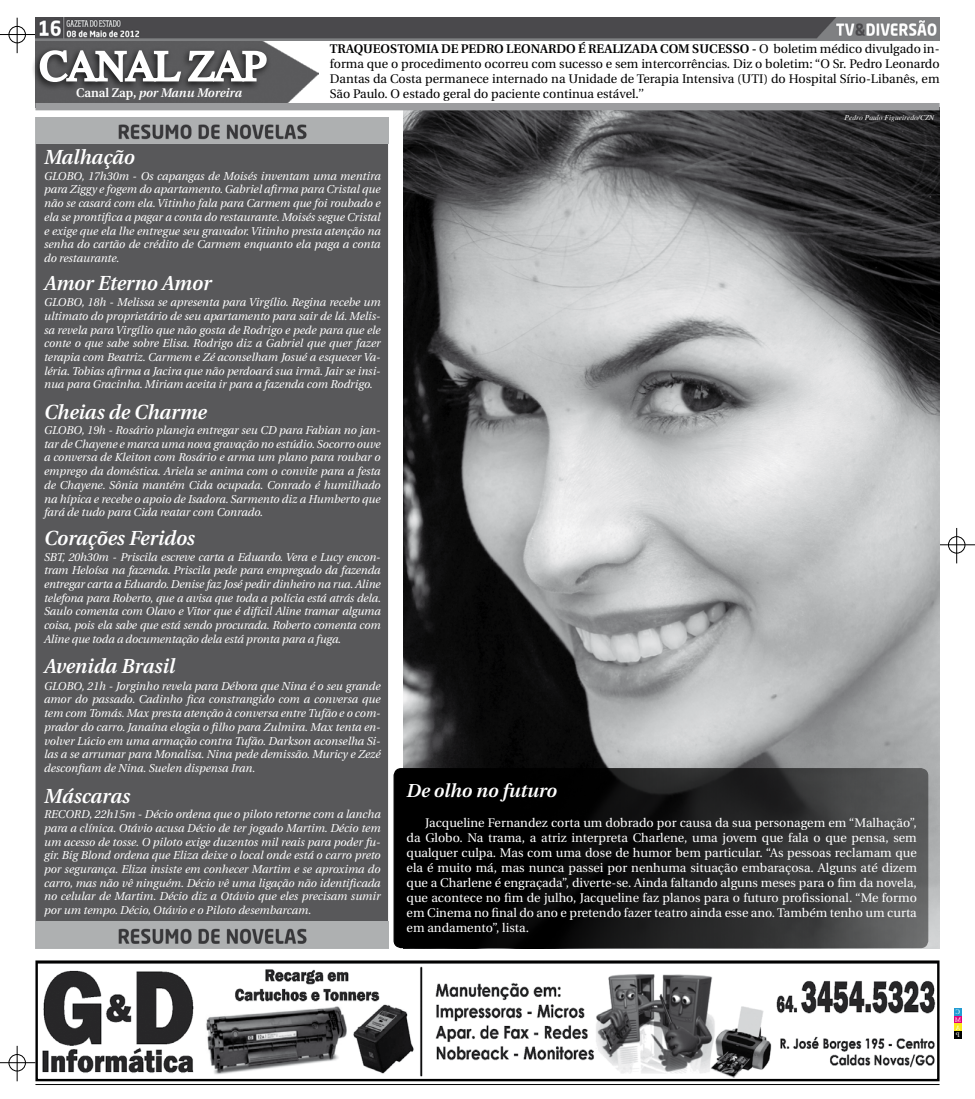
<style>
.page{position:relative;width:975px;height:1099px;background:#fff}
.page>*{position:absolute;margin:0;border:0;box-sizing:border-box;transform-origin:0 0}
.t1{font:42.5px "Times";letter-spacing:-.02em;color:#fff}
.t2{font:italic 600 20.25px "Utopia";color:#fff}
.t3{font:italic 600 18.75px "Utopia";color:#fff}
.t4{font:12.5px/15px "Utopia";color:#fff;text-align:justify}
.t5{font:12.5px/15px "Utopia";color:#000;text-align:justify}
.t6{font:600 12.5px "Utopia";color:#000}
.t7{font:italic 600 12.5px "Utopia";color:#fff}
.t8{font:italic 11.38px/13.8px "Utopia";color:#fff;text-align:justify}
.t9{font:italic 7.5px "Times";color:#fff}
.s1{font-style:normal}
.s2{font-weight:600}
</style>
<div class="page">
<hr style="left:939px;top:544px;width:35px;height:1px;background:#000">
<hr style="left:956px;top:528px;width:1px;height:35px;background:#000">
<div style="left:948px;top:536px;width:17px;height:17px;border:1px solid #000;border-radius:50%"></div>
<hr style="left:0;top:34px;width:35px;height:1px;background:#000">
<hr style="left:17px;top:18px;width:1px;height:35px;background:#000">
<div style="left:9px;top:26px;width:17px;height:17px;border:1px solid #000;border-radius:50%"></div>
<hr style="left:0;top:1062px;width:35px;height:1px;background:#000">
<hr style="left:17px;top:1045px;width:1px;height:36px;background:#000">
<div style="left:9px;top:1054px;width:17px;height:17px;border:1px solid #000;border-radius:50%"></div>
<div style="left:954px;top:1008px;width:7px;height:7px;background:#219cd3"></div>
<div style="left:954px;top:1015px;width:7px;height:8px;background:#e20079"></div>
<div style="left:954px;top:1023px;width:7px;height:7px;background:#fcea1b"></div>
<div style="left:954px;top:1030px;width:7px;height:8px;background:#000"></div>
<hr style="left:35px;top:1084px;width:904px;height:1px;background:#000">
<img style="left:403px;top:110px;width:536px;height:838px">
<img style="left:38px;top:963px;width:898px;height:115px">
<div style="left:35px;top:960px;width:904px;height:121px;border:2px solid #000"></div>
<div style="left:36px;top:125px;width:352px;height:806px;background:#58585a"></div>
<svg style="left:836px;top:112px;width:104px;height:27px;background:#29282a"></svg>
<img style="left:36px;top:117px;width:352px;height:27px">
<img style="left:36px;top:921px;width:352px;height:27px">
<img style="left:36px;top:40px;width:282px;height:6px">
<div style="left:35px;top:103px;width:904px;height:7px;background:#9c9d9f"></div>
<div style="left:31px;top:46px;width:320px;height:78px;background:#000;opacity:.75"></div>
<svg style="left:38px;top:49px;width:230px;height:34px"></svg>
<svg style="left:394px;top:768px;width:533px;height:179px;background:#1e1f1f"></svg>
<div style="left:393px;top:768px;width:535px;height:180px;border:1px solid #000;border-radius:7px"></div>
<img style="left:35px;top:18px;width:904px;height:22px">
<h1 class="t1" style="left:40px;top:42px;width:228px">CANAL ZAP</h1>
<p class="t7" style="left:76px;top:86px;width:167px"><span class="s1">CANAL ZAP,</span> por Manu Moreira</p>
<h2 class="t2" style="left:44px;top:145px;width:92px">Malhação</h2>
<p class="t5" style="left:330px;top:41px;width:611px;text-indent:227px"><span class="s2">DO É REALIZADA COM SUCESSO -</span> O boletim médico divulgado in&shy;forma que o procedimento ocorreu com sucesso e sem intercorrências. Diz o boletim: “O Sr. Pedro Leonardo Dantas da Costa permanece internado na Unidade de Terapia Intensiva (UTI) do Hospital Sírio-Libanês, em São Paulo. O estado geral do paciente continua estável.’’</p>
<p class="t6" style="left:330px;top:41px;width:211px">TRAQUEOSTOMIA DE PEDRO LEONAR</p>
<p class="t9" style="left:844px;top:114px;width:91px">Pedro Paulo Figueiredo/CZN</p>
<p class="t8" style="left:44px;top:169px;width:338px">GLOBO, 17h30m - Os capangas de Moisés inventam uma mentira para Ziggy e fogem do apartamento. Gabriel afirma para Cristal que não se casará com ela. Vitinho fala para Carmem que foi roubado e ela se prontifica a pagar a conta do restaurante. Moisés segue Cristal e exige que ela lhe entregue seu gravador. Vitinho presta atenção na senha do cartão de crédito de Carmem enquanto ela paga a conta do restaurante.</p>
<h2 class="t2" style="left:44px;top:271px;width:169px">Amor Eterno Amor</h2>
<p class="t8" style="left:44px;top:295px;width:338px">GLOBO, 18h - Melissa se apresenta para Virgílio. Regina recebe um ultimato do proprietário de seu apartamento para sair de lá. Melis&shy;sa revela para Virgílio que não gosta de Rodrigo e pede para que ele conte o que sabe sobre Elisa. Rodrigo diz a Gabriel que quer fazer terapia com Beatriz. Carmem e Zé aconselham Josué a esquecer Va&shy;léria. Tobias afirma a Jacira que não perdoará sua irmã. Jair se insi&shy;nua para Gracinha. Miriam aceita ir para a fazenda com Rodrigo.</p>
<p class="t8" style="left:44px;top:423px;width:338px">GLOBO, 19h - Rosário planeja entregar seu CD para Fabian no jan&shy;tar de Chayene e marca uma nova gravação no estúdio. Socorro ouve a conversa de Kleiton com Rosário e arma um plano para roubar o emprego da doméstica. Ariela se anima com o convite para a festa de Chayene. Sônia mantém Cida ocupada. Conrado é humilhado na hípica e recebe o apoio de Isadora. Sarmento diz a Humberto que fará de tudo para Cida reatar com Conrado.</p>
<h2 class="t2" style="left:44px;top:401px;width:164px">Cheias de Charme</h2>
<h2 class="t2" style="left:44px;top:526px;width:152px">Corações Feridos</h2>
<p class="t8" style="left:44px;top:550px;width:338px">SBT, 20h30m - Priscila escreve carta a Eduardo. Vera e Lucy encon&shy;tram Heloísa na fazenda. Priscila pede para empregado da fazenda entregar carta a Eduardo. Denise faz José pedir dinheiro na rua. Aline telefona para Roberto, que a avisa que toda a polícia está atrás dela.<br>Saulo comenta com Olavo e Vitor que é difícil Aline tramar alguma coisa, pois ela sabe que está sendo procurada. Roberto comenta com Aline que toda a documentação dela está pronta para a fuga.</p>
<h2 class="t2" style="left:44px;top:654px;width:132px">Avenida Brasil</h2>
<p class="t8" style="left:44px;top:679px;width:338px">GLOBO, 21h - Jorginho revela para Débora que Nina é o seu grande amor do passado. Cadinho fica constrangido com a conversa que tem com Tomás. Max presta atenção à conversa entre Tufão e o com&shy;prador do carro. Janaína elogia o filho para Zulmira. Max tenta en&shy;volver Lúcio em uma armação contra Tufão. Darkson aconselha Si&shy;las a se arrumar para Monalisa. Nina pede demissão. Muricy e Zezé desconfiam de Nina. Suelen dispensa Iran.</p>
<h2 class="t2" style="left:44px;top:785px;width:88px">Máscaras</h2>
<p class="t8" style="left:44px;top:807px;width:338px">RECORD, 22h15m - Décio ordena que o piloto retorne com a lancha para a clínica. Otávio acusa Décio de ter jogado Martim. Décio tem um acesso de tosse. O piloto exige duzentos mil reais para poder fu&shy;gir. Big Blond ordena que Eliza deixe o local onde está o carro preto por segurança. Eliza insiste em conhecer Martim e se aproxima do carro, mas não vê ninguém. Décio vê uma ligação não identificada no celular de Martim. Décio diz a Otávio que eles precisam sumir por um tempo. Décio, Otávio e o Piloto desembarcam.</p>
<h3 class="t3" style="left:406px;top:780px;width:152px">De olho no futuro</h3>
<p class="t4" style="left:406px;top:815px;width:511px;text-indent:19px">Jacqueline Fernandez corta um dobrado por causa da sua personagem em “Malhação”, da Globo. Na trama, a atriz interpreta Charlene, uma jovem que fala o que pensa, sem qualquer culpa. Mas com uma dose de humor bem particular. “As pessoas reclamam que ela é muito má, mas nunca passei por nenhuma situação embaraçosa. Alguns até dizem que a Charlene é engraçada”, diverte-se. Ainda faltando alguns meses para o fim da novela, que acontece no fim de julho, Jacqueline faz planos para o futuro profissional. “Me formo em Cinema no final do ano e pretendo fazer teatro ainda esse ano. Também tenho um curta em andamento”, lista.</p>
</div>
